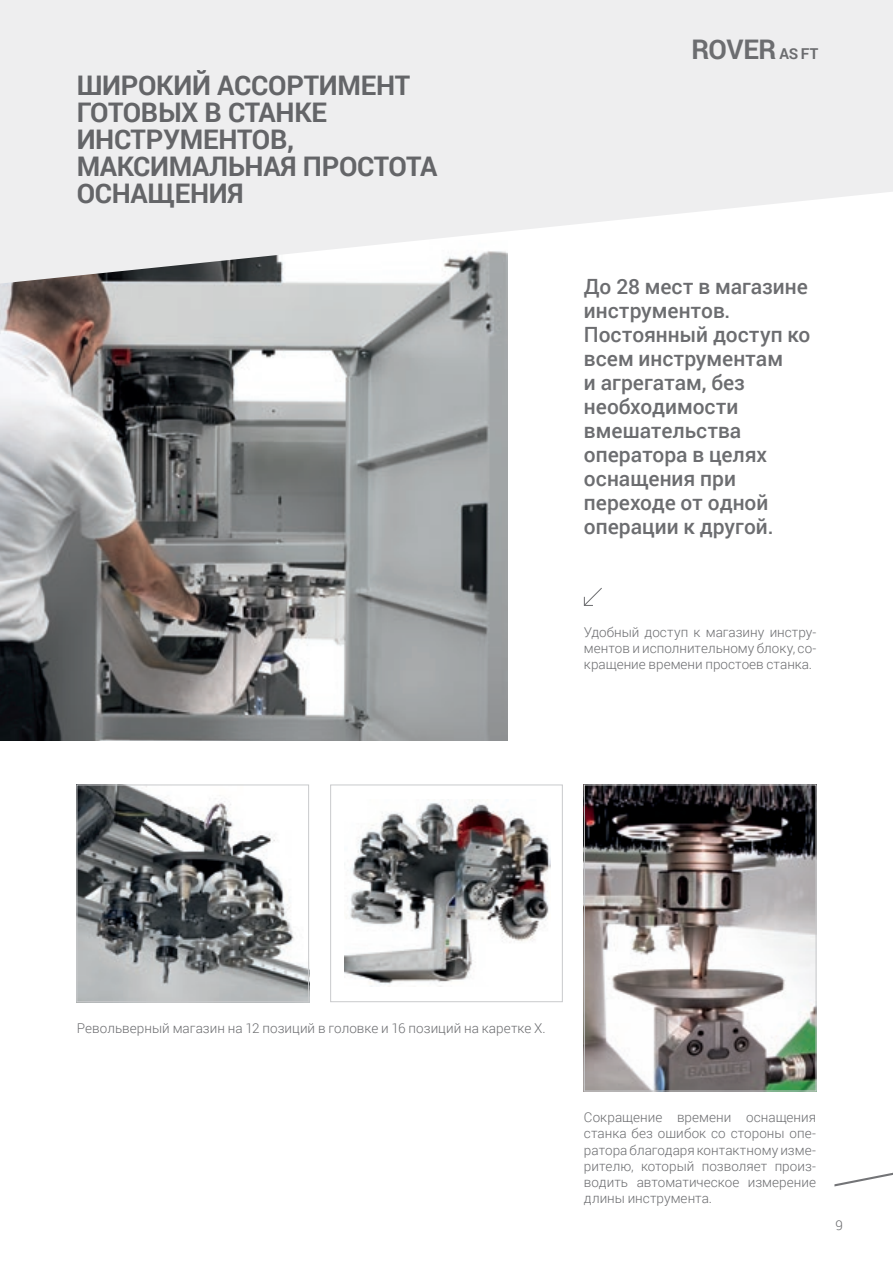
<style>
.page{position:relative;width:893px;height:1263px;background:#fff}
.page>*{position:absolute;margin:0;border:0;box-sizing:border-box;transform-origin:0 0}
.t1{font:700 27px/27px "Roboto";letter-spacing:-.01em;color:#6c6d70}
.t2{font:500 21px/24px "Roboto";color:#6c6d70}
.t3{font:300 13.5px/16.2px "Roboto";letter-spacing:.005em;color:#6c6d70;text-align:justify}
.s1{font-size:15px}
</style>
<div class="page">
<svg style="left:834px;top:1172px;width:59px;height:14px"></svg>
<img style="left:0;top:284px;width:507px;height:456px">
<svg style="left:0;top:0;width:893px;height:284px;background:#ededee"></svg>
<img style="left:79px;top:786px;width:228px;height:214px">
<div style="left:77px;top:784px;width:232px;height:218px;border:1px solid #c9cacc"></div>
<img style="left:345px;top:799px;width:205px;height:188px">
<div style="left:330px;top:784px;width:233px;height:218px;border:1px solid #c9cacc"></div>
<img style="left:586px;top:786px;width:228px;height:303px">
<div style="left:584px;top:784px;width:232px;height:307px;border:1px solid #c9cacc"></div>
<svg style="left:583px;top:587px;width:19px;height:19px"></svg>
<h1 class="t1" style="left:77px;top:71px;width:362px">ШИРОКИЙ АССОРТИМЕНТ<br>ГОТОВЫХ В СТАНКЕ<br>ИНСТРУМЕНТОВ,<br>МАКСИМАЛЬНАЯ ПРОСТОТА<br>ОСНАЩЕНИЯ</h1>
<p class="t1" style="left:692px;top:35px;width:128px">ROVER <span class="s1">AS FT</span></p>
<p class="t2" style="left:584px;top:274px;width:228px">До 28 мест в магазине инструментов.<br>Постоянный доступ ко всем инструментам<br>и агрегатам, без необходимости вмешательства оператора в целях оснащения при переходе от одной операции к другой.</p>
<p class="t3" style="left:584px;top:623px;width:234px">Удобный доступ к магазину инстру&shy;ментов и исполнительному блоку, со&shy;кращение времени простоев станка.</p>
<p class="t3" style="left:77px;top:1019px;width:470px">Револьверный магазин на 12 позиций в головке и 16 позиций на каретке X.</p>
<p class="t3" style="left:584px;top:1109px;width:234px">Сокращение времени оснащения станка без ошибок со стороны опе&shy;ратора благодаря контактному изме&shy;рителю, который позволяет произ&shy;водить автоматическое измерение длины инструмента.</p>
<p class="t3" style="left:836px;top:1216px;width:9px">9</p>
</div>
